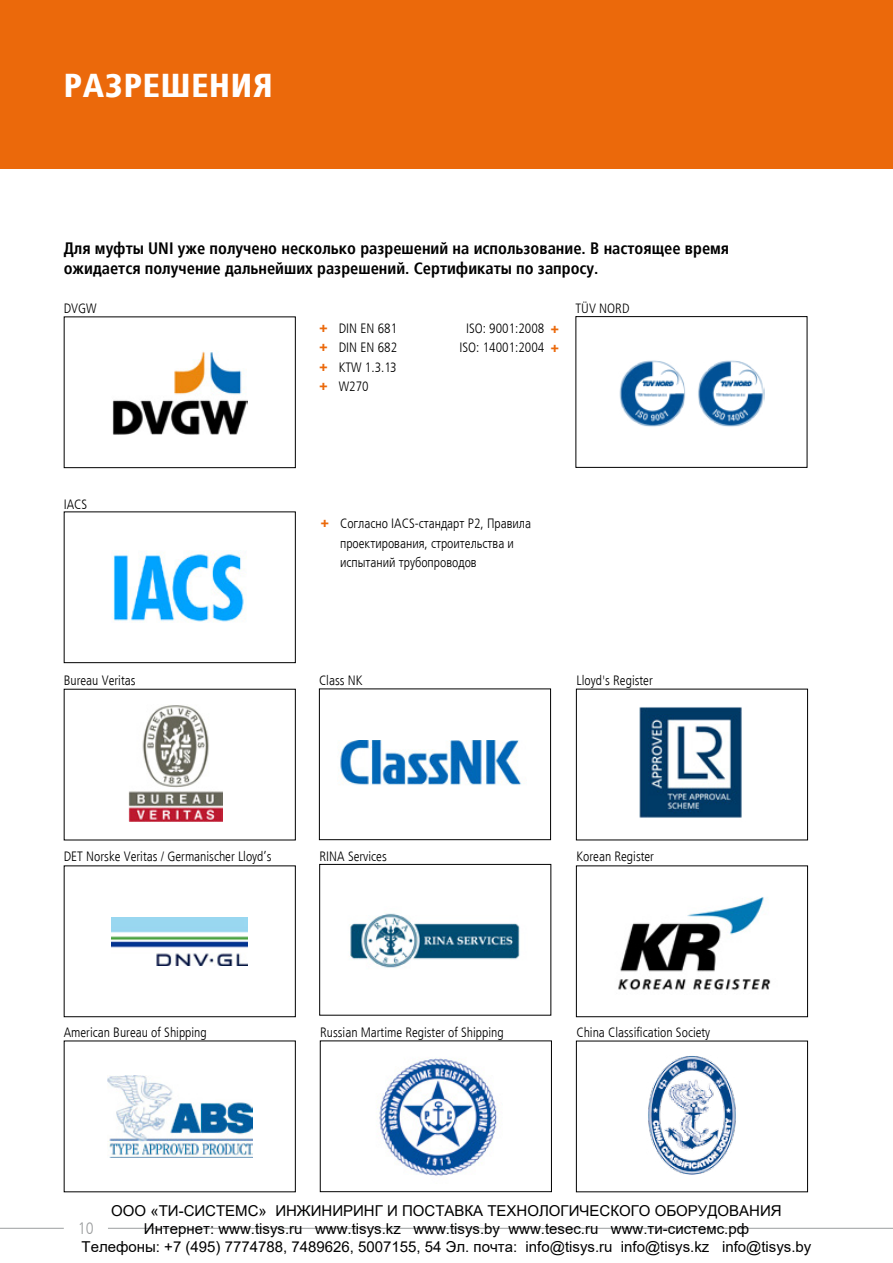
<style>
.page{position:relative;width:893px;height:1263px;background:#fff}
.page>*{position:absolute;margin:0;border:0;box-sizing:border-box;transform-origin:0 0}
.t1{font:900 condensed 33px "Frutiger LTCYR";letter-spacing:.025em;color:#fff}
.t2{font:700 condensed 16.5px/19.5px "Frutiger LTCYR";color:#000}
.t3{font:300 condensed 16.5px "Frutiger LTCYR";color:#9c9e9f}
.t4{font:15px/18px "Arial";color:#000;text-align:center}
.t5{font:300 condensed 13.5px/19.5px "Frutiger LTCYR";color:#000;text-align:justify}
.t6{font:300 condensed 13.5px "Frutiger";color:#000}
.s1{font-weight:900;color:#eb690b}
</style>
<div class="page">
<hr style="left:0;top:1228px;width:893px;height:1px;background:#9c9e9f">
<div style="left:0;top:0;width:893px;height:169px;background:#eb690b"></div>
<div style="left:64px;top:1206px;width:44px;height:44px;background:#fff;border-radius:50%"></div>
<img style="left:112px;top:917px;width:136px;height:48px">
<div style="left:64px;top:865px;width:232px;height:152px;border:1px solid #000"></div>
<img style="left:639px;top:707px;width:103px;height:111px">
<div style="left:576px;top:689px;width:232px;height:151px;border:1px solid #000"></div>
<img style="left:107px;top:1075px;width:145px;height:82px">
<img style="left:349px;top:913px;width:171px;height:55px">
<div style="left:319px;top:864px;width:232px;height:151px;border:1px solid #000"></div>
<img style="left:618px;top:897px;width:153px;height:93px">
<div style="left:576px;top:865px;width:232px;height:152px;border:1px solid #000"></div>
<img style="left:648px;top:1056px;width:88px;height:118px">
<div style="left:576px;top:1041px;width:232px;height:151px;border:1px solid #000"></div>
<img style="left:376px;top:1058px;width:122px;height:118px">
<div style="left:320px;top:1040px;width:232px;height:152px;border:1px solid #000"></div>
<img style="left:128px;top:705px;width:95px;height:116px">
<img style="left:112px;top:351px;width:136px;height:83px">
<div style="left:64px;top:316px;width:232px;height:152px;border:1px solid #000"></div>
<img style="left:619px;top:360px;width:145px;height:67px">
<div style="left:575px;top:316px;width:232px;height:152px;border:1px solid #000"></div>
<img style="left:340px;top:740px;width:182px;height:45px">
<div style="left:319px;top:688px;width:232px;height:152px;border:1px solid #000"></div>
<img style="left:112px;top:550px;width:132px;height:72px">
<div style="left:64px;top:511px;width:232px;height:152px;border:1px solid #000"></div>
<h1 class="t1" style="left:64px;top:67px;width:210px">Разрешения</h1>
<p class="t2" style="left:64px;top:239px;width:667px">Для муфты UNI уже получено несколько разрешений на использование. В настоящее время ожидается получение дальнейших разрешений. Сертификаты по запросу.</p>
<p class="t5" style="left:64px;top:299px;width:35px">DVGW</p>
<p class="t5" style="left:64px;top:495px;width:25px">IACS</p>
<p class="t5" style="left:64px;top:671px;width:73px">Bureau Veritas</p>
<p class="t5" style="left:320px;top:319px;width:79px"><span class="s1">++</span> DIN EN 681 <span class="s1">++</span> DIN EN 682 <span class="s1">++</span> KTW 1.3.13 <span class="s1">++</span> W270</p>
<p class="t5" style="left:460px;top:319px;width:101px;text-align:center">ISO: 9001:2008 <span class="s1">+<br></span>ISO: 14001:2004 <span class="s1">+</span></p>
<p class="t6" style="left:575px;top:301px;width:56px">TÜV NORD</p>
<p class="t5" style="left:340px;top:514px;width:193px;text-align:left;text-indent:-19px"><span class="s1">++</span> Согласно IACS-стандарт P2, Правила проектирования, строительства и испытаний трубопроводов</p>
<p class="t5" style="left:319px;top:671px;width:45px">Class NK</p>
<p class="t5" style="left:576px;top:671px;width:78px">Lloyd's Register</p>
<p class="t5" style="left:64px;top:847px;width:209px">DET Norske Veritas / Germanischer Lloyd’s</p>
<p class="t5" style="left:320px;top:847px;width:69px">RINA Services</p>
<p class="t5" style="left:576px;top:847px;width:79px">Korean Register</p>
<p class="t5" style="left:64px;top:1023px;width:145px">American Bureau of Shipping</p>
<p class="t5" style="left:320px;top:1023px;width:185px">Russian Martime Register of Shipping</p>
<p class="t5" style="left:576px;top:1023px;width:135px">China Classification Society</p>
<p class="t4" style="left:82px;top:1202px;width:731px">ООО «ТИ-СИСТЕМС» ИНЖИНИРИНГ И ПОСТАВКА ТЕХНОЛОГИЧЕСКОГО ОБОРУДОВАНИЯ<br>Интернет: www.tisys.ru www.tisys.kz www.tisys.by www.tesec.ru www.ти-системс.рф<br>Телефоны: +7 (495) 7774788, 7489626, 5007155, 54 Эл. почта: info@tisys.ru info@tisys.kz info@tisys.by</p>
<p class="t3" style="left:78px;top:1219px;width:17px">10</p>
</div>
